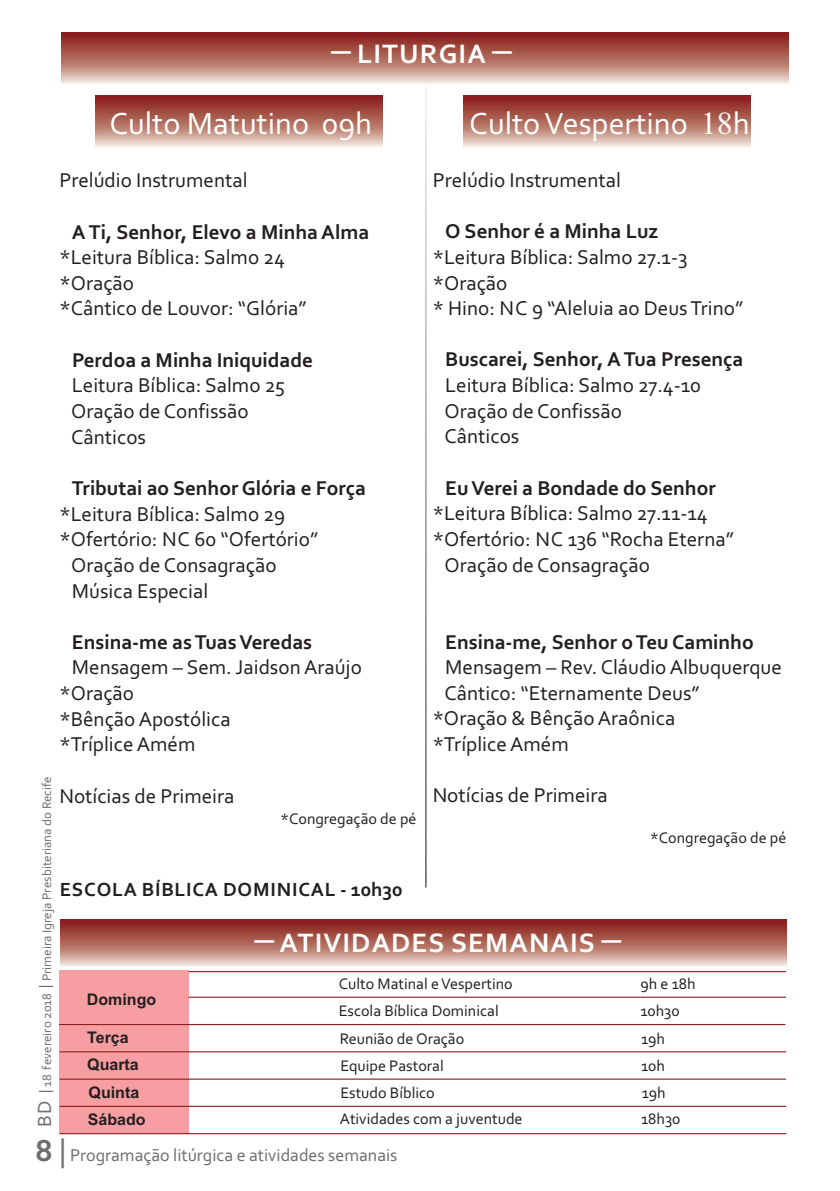
<style>
.page{position:relative;width:840px;height:1191px;background:#fff}
.page>*{position:absolute;margin:0;border:0;box-sizing:border-box;transform-origin:0 0}
.t1{font:32px "Corbel";color:#fff}
.t2{font:700 28px "Corbel";letter-spacing:.04em;color:#fff}
.t3{font:21px/25.6px "Corbel";color:#231f20}
.t4{font:700 21px "Corbel";color:#231f20}
.t5{font:700 20px "Corbel";letter-spacing:.04em;color:#231f20}
.t6{font:18px "Corbel";color:#6d6e70}
.t7{font:16px "Corbel";color:#231f20}
.t8{font:700 16px "Arial";color:#231f20}
.t9{font:13px "Corbel";color:#6d6e70}
.s1{font-family:"Microsoft Ya Hei";font-weight:400}
.s2{font-family:"Times New Roman"}
.s3{font-size:20px}
.s4{font-family:"Microsoft Ya Hei"}
.s5{font-weight:700;font-size:32px}
.s6{font-size:32px}
</style>
<div class="page">
<svg style="left:60px;top:920px;width:725px;height:47px;background:#b5736a"></svg>
<div style="left:60px;top:970px;width:128px;height:163px;background:#f69ea1"></div>
<hr style="left:60px;top:1078px;width:725px;height:1px;background:#8c1d21">
<hr style="left:60px;top:1051px;width:725px;height:1px;background:#8c1d21">
<hr style="left:59px;top:1024px;width:726px;height:1px;background:#8c1d21">
<hr style="left:188px;top:996px;width:597px;height:1px;background:#8c1d21">
<hr style="left:188px;top:971px;width:597px;height:1px;background:#8c1d21">
<hr style="left:425px;top:77px;width:1px;height:810px;background:#231f20">
<hr style="left:60px;top:1105px;width:725px;height:2px;background:#8c1d21">
<hr style="left:60px;top:1133px;width:725px;height:1px;background:#8c1d21">
<svg style="left:62px;top:32px;width:726px;height:55px;background:#b97970"></svg>
<svg style="left:463px;top:96px;width:287px;height:51px;background:#b57269"></svg>
<svg style="left:95px;top:95px;width:287px;height:52px;background:#b47168"></svg>
<h2 class="t2" style="left:331px;top:42px;width:182px"><span class="s1">─</span> LITURGIA <span class="s1">─</span></h2>
<h1 class="t1" style="left:469px;top:110px;width:282px">Culto Vespertino <span class="s2">18</span>h</h1>
<p class="t3" style="left:432px;top:169px;width:190px">Prelúdio Instrumental</p>
<p class="t4" style="left:445px;top:223px;width:214px">O Senhor é a Minha Luz</p>
<p class="t3" style="left:432px;top:246px;width:312px">*Leitura Bíblica: Salmo 27.1-3 *Oração<br>* Hino: NC 9 “Aleluia ao Deus Trino”</p>
<p class="t4" style="left:445px;top:351px;width:299px">Buscarei, Senhor, A Tua Presença</p>
<p class="t3" style="left:444px;top:374px;width:258px">Leitura Bíblica: Salmo 27.4-10<br>Oração de Confissão<br>Cânticos</p>
<p class="t4" style="left:445px;top:479px;width:272px">Eu Verei a Bondade do Senhor</p>
<p class="t3" style="left:432px;top:502px;width:276px">*Leitura Bíblica: Salmo 27.11-14</p>
<p class="t3" style="left:432px;top:528px;width:302px">*Ofertório: NC 136 “Rocha Eterna”</p>
<p class="t3" style="left:444px;top:553px;width:207px">Oração de Consagração</p>
<h1 class="t1" style="left:109px;top:110px;width:264px">Culto Matutino 09h</h1>
<p class="t3" style="left:59px;top:169px;width:190px">Prelúdio Instrumental</p>
<p class="t4" style="left:72px;top:223px;width:298px">A Ti, Senhor, Elevo a Minha Alma</p>
<p class="t3" style="left:59px;top:246px;width:249px">*Leitura Bíblica: Salmo 24 *Oração<br>*Cântico de Louvor: “Glória”</p>
<p class="t4" style="left:72px;top:351px;width:242px">Perdoa a Minha Iniquidade</p>
<p class="t3" style="left:71px;top:374px;width:215px">Leitura Bíblica: Salmo 25<br>Oração de Confissão<br>Cânticos</p>
<p class="t4" style="left:72px;top:479px;width:295px">Tributai ao Senhor Glória e Força</p>
<p class="t3" style="left:59px;top:502px;width:227px">*Leitura Bíblica: Salmo 29</p>
<p class="t3" style="left:59px;top:528px;width:260px">*Ofertório: NC 60 “Ofertório”</p>
<p class="t3" style="left:71px;top:554px;width:207px">Oração de Consagração</p>
<p class="t3" style="left:72px;top:579px;width:138px">Música Especial</p>
<p class="t4" style="left:72px;top:633px;width:241px">Ensina-me as Tuas Veredas</p>
<p class="t3" style="left:59px;top:656px;width:304px;text-indent:13px">Mensagem – Sem. Jaidson Araújo *Oração<br>*Bênção Apostólica<br>*Tríplice Amém</p>
<p class="t3" style="left:59px;top:784px;width:176px">Notícias de Primeira</p>
<p class="t7" style="left:280px;top:811px;width:137px">*Congregação de pé</p>
<p class="t4" style="left:445px;top:633px;width:309px">Ensina-me, Senhor o Teu Caminho</p>
<p class="t3" style="left:445px;top:656px;width:338px">Mensagem – Rev. Cláudio Albuquerque</p>
<p class="t3" style="left:444px;top:682px;width:257px">Cântico: “Eternamente Deus”</p>
<p class="t3" style="left:432px;top:707px;width:244px">*Oração &amp; Bênção Araônica</p>
<p class="t3" style="left:432px;top:733px;width:137px">*Tríplice Amém</p>
<p class="t3" style="left:432px;top:784px;width:176px">Notícias de Primeira</p>
<p class="t7" style="left:650px;top:831px;width:137px">*Congregação de pé</p>
<p class="t9" style="left:41px;top:1127px;width:352px;rotate:-90deg"><span class="s3">BD</span> <span class="s4">│</span>18 fevereiro 2018 <span class="s4">│</span>Primeira Igreja Presbiteriana do Recife</p>
<p class="t5" style="left:60px;top:881px;width:344px">ESCOLA BÍBLICA DOMINICAL - 10h30</p>
<h2 class="t2" style="left:254px;top:931px;width:368px"><span class="s1">─</span> ATIVIDADES SEMANAIS <span class="s1">─</span></h2>
<p class="t7" style="left:338px;top:977px;width:175px">Culto Matinal e Vespertino</p>
<p class="t7" style="left:640px;top:977px;width:57px">9h e 18h</p>
<p class="t8" style="left:87px;top:993px;width:71px">Domingo</p>
<p class="t7" style="left:338px;top:1004px;width:161px">Escola Bíblica Dominical</p>
<p class="t7" style="left:640px;top:1004px;width:41px">10h30</p>
<p class="t8" style="left:87px;top:1031px;width:43px">Terça</p>
<p class="t7" style="left:339px;top:1031px;width:126px">Reunião de Oração</p>
<p class="t7" style="left:640px;top:1031px;width:26px">19h</p>
<p class="t8" style="left:87px;top:1058px;width:53px">Quarta</p>
<p class="t7" style="left:340px;top:1059px;width:105px">Equipe Pastoral</p>
<p class="t7" style="left:640px;top:1059px;width:25px">10h</p>
<p class="t8" style="left:89px;top:1086px;width:52px">Quinta</p>
<p class="t7" style="left:340px;top:1086px;width:96px">Estudo Bíblico</p>
<p class="t7" style="left:641px;top:1086px;width:26px">19h</p>
<p class="t8" style="left:88px;top:1113px;width:59px">Sábado</p>
<p class="t7" style="left:339px;top:1112px;width:184px">Atividades com a juventude</p>
<p class="t7" style="left:640px;top:1112px;width:41px">18h30</p>
<p class="t6" style="left:35px;top:1147px;width:363px"><span class="s5">8</span> <span class="s6">|</span> Programação litúrgica e atividades semanais</p>
</div>
